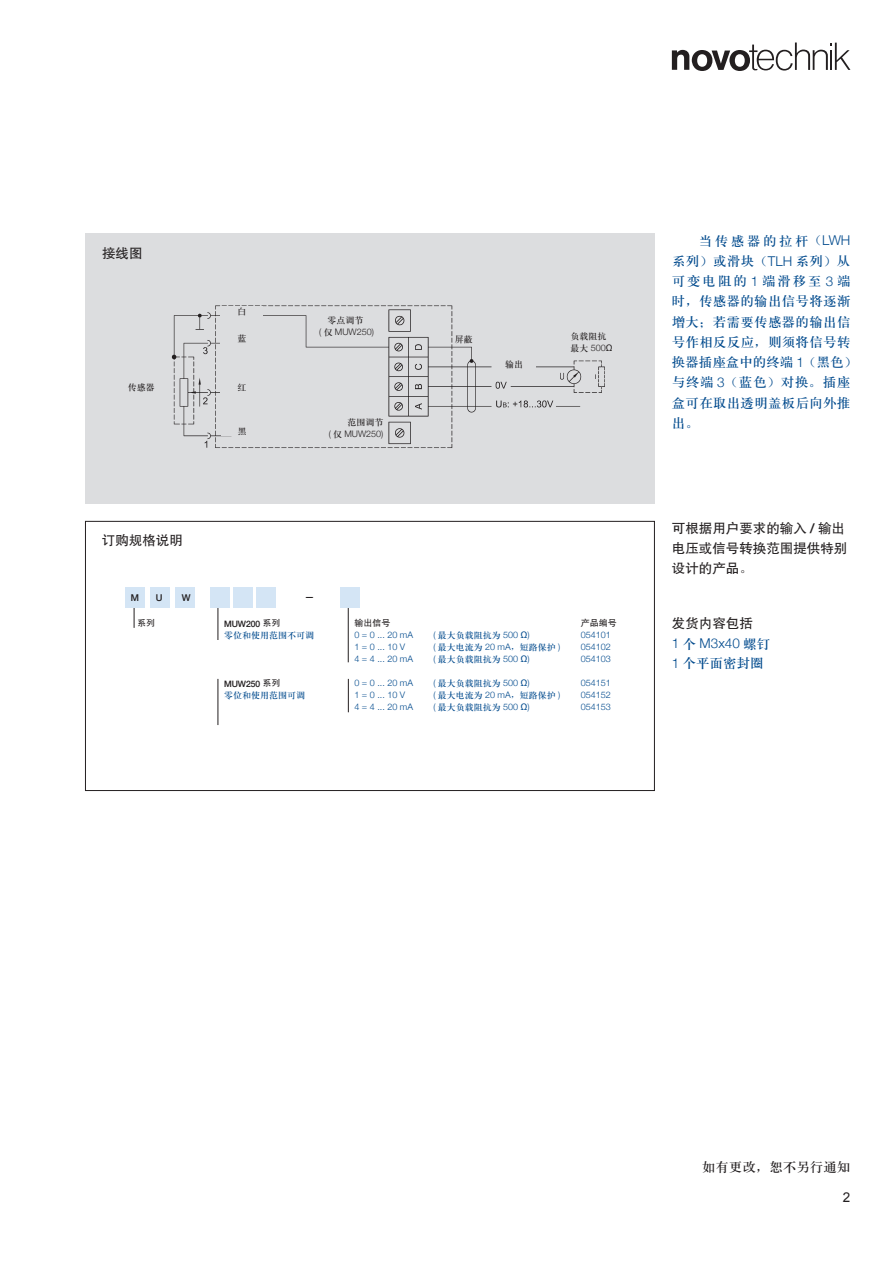
<style>
.page{position:relative;width:893px;height:1263px;background:#fff}
.page>*{position:absolute;margin:0;border:0;box-sizing:border-box;transform-origin:0 0}
.t1{font:14.1px "FZHTJW GB1 0";color:#231f20}
.文本正文2{font:13.5px/20.2px "H Ya 3 gj";letter-spacing:.02em;color:#004a8d}
.表下标题{font:13.5px/20.2px "FZHTJW GB1 0";color:#231f20}
.文本正文_顶格{font:13.5px "H Ya 3 gj";color:#231f20}
.文本正文_双齐左{font:300 13.5px "Helvetica Neue";color:#004a8d}
.文本正文_双齐左-2{font:13.5px "H Ya 3 gj";color:#004a8d}
.订购规格说明{font:13.5px "FZHTJW GB1 0";color:#231f20}
.接线图{font:13.5px "FZHTJW GB1 0";color:#231f20}
.t2{font:13.5px "Arial";color:#231f20}
.TMI{font:500 9.6px "Helvetica";color:#231f20}
.基本段落样式{font:9px "H Ya 3 gj";color:#004a8d}
.基本段落样式-2{font:300 9px "Helvetica Neue";color:#004a8d}
.t3{font:300 9px "Helvetica Neue";color:#231f20}
.t4{font:9px "H Ya 3 gj";color:#231f20}
.基本段落样式-3{font:500 9px "Helvetica";color:#231f20}
.基本段落样式-4{font:9px "FZHTJW GB1 0";color:#231f20}
.s1{font-family:"H Ya 3 gj";font-weight:400}
.s2{font-family:"Arial";font-weight:400}
.s3{font-family:"FZHTJW GB1 0";font-weight:400}
.s4{font-family:"Helvetica Neue";font-weight:300}
.s5{font-family:"Arial"}
.s6{font-family:"Sim Sun"}
.s7{font-family:"Helvetica";font-weight:500}
</style>
<div class="page">
<div style="left:85px;top:521px;width:570px;height:270px;border:1px solid #231f20"></div>
<svg style="left:134px;top:608px;width:1px;height:20px"></svg>
<hr style="left:348px;top:608px;width:1px;height:54px;background:#231f20">
<hr style="left:217px;top:608px;width:1px;height:32px;background:#231f20">
<div style="left:340px;top:587px;width:20px;height:20px;background:#d4e5f5"></div>
<div style="left:125px;top:587px;width:20px;height:20px;background:#d4e5f5"></div>
<div style="left:150px;top:587px;width:19px;height:20px;background:#d4e5f5"></div>
<div style="left:176px;top:587px;width:19px;height:20px;background:#d4e5f5"></div>
<div style="left:210px;top:587px;width:20px;height:20px;background:#d4e5f5"></div>
<div style="left:233px;top:587px;width:20px;height:20px;background:#d4e5f5"></div>
<div style="left:256px;top:587px;width:20px;height:20px;background:#d4e5f5"></div>
<hr style="left:217px;top:679px;width:1px;height:46px;background:#231f20">
<hr style="left:348px;top:679px;width:1px;height:33px;background:#231f20">
<div style="left:85px;top:234px;width:570px;height:270px;background:#dcdddf"></div>
<img style="left:171px;top:305px;width:434px;height:143px">
<div style="left:307px;top:308px;width:76px;height:36px;background:#dcdddf"></div>
<div style="left:455px;top:328px;width:42px;height:16px;background:#dcdddf"></div>
<div style="left:493px;top:357px;width:42px;height:16px;background:#dcdddf"></div>
<div style="left:570px;top:324px;width:63px;height:36px;background:#dcdddf"></div>
<div style="left:307px;top:410px;width:76px;height:36px;background:#dcdddf"></div>
<div style="left:221px;top:306px;width:42px;height:10px;background:#dcdddf"></div>
<div style="left:221px;top:426px;width:42px;height:10px;background:#dcdddf"></div>
<div style="left:221px;top:383px;width:42px;height:9px;background:#dcdddf"></div>
<div style="left:221px;top:334px;width:42px;height:9px;background:#dcdddf"></div>
<svg style="left:672px;top:43px;width:178px;height:28px"></svg>
<p class="接线图" style="left:102px;top:246px;width:42px">接线图</p>
<p class="t4" style="left:128px;top:383px;width:28px">传感器</p>
<p class="订购规格说明" style="left:102px;top:532px;width:82px">订购规格说明</p>
<p class="TMI" style="left:131px;top:592px;width:10px">M</p>
<p class="TMI" style="left:156px;top:592px;width:8px">U</p>
<p class="TMI" style="left:182px;top:592px;width:10px">W</p>
<p class="t4" style="left:237px;top:306px;width:10px">白</p>
<p class="t4" style="left:237px;top:334px;width:10px">蓝</p>
<p class="t4" style="left:237px;top:383px;width:10px">红</p>
<p class="t4" style="left:238px;top:426px;width:10px">黑</p>
<p class="t4" style="left:327px;top:315px;width:37px">零点调节</p>
<p class="t3" style="left:319px;top:326px;width:56px">( <span class="s1">仅</span> MUW250)</p>
<p class="t4" style="left:347px;top:417px;width:37px">范围调节</p>
<p class="t3" style="left:329px;top:428px;width:56px">( <span class="s1">仅</span> MUW250)</p>
<p class="t1" style="left:305px;top:588px;width:10px">-</p>
<p class="t4" style="left:455px;top:335px;width:19px">屏蔽</p>
<p class="t4" style="left:505px;top:360px;width:19px">输出</p>
<p class="t4" style="left:570px;top:331px;width:37px">负载阻抗</p>
<p class="t3" style="left:570px;top:342px;width:43px"><span class="s1">最大</span> 500<span class="s2">Ω</span></p>
<p class="基本段落样式-4" style="left:137px;top:618px;width:19px">系列</p>
<p class="基本段落样式-3" style="left:224px;top:618px;width:58px">MUW200 <span class="s3">系列</span></p>
<p class="基本段落样式" style="left:224px;top:630px;width:91px">零位和使用范围不可调</p>
<p class="基本段落样式-3" style="left:224px;top:678px;width:58px">MUW250 <span class="s3">系列</span></p>
<p class="基本段落样式" style="left:224px;top:690px;width:82px">零位和使用范围可调</p>
<p class="基本段落样式-4" style="left:354px;top:618px;width:37px">输出信号</p>
<p class="基本段落样式-4" style="left:581px;top:618px;width:37px">产品编号</p>
<p class="基本段落样式-2" style="left:354px;top:629px;width:60px">0=0...20mA</p>
<p class="基本段落样式" style="left:433px;top:630px;width:98px"><span class="s4">(</span> 最大负载阻抗为 <span class="s4">500</span> <span class="s5">Ω</span><span class="s4">)</span></p>
<p class="基本段落样式-2" style="left:581px;top:629px;width:32px">054101</p>
<p class="基本段落样式-2" style="left:354px;top:641px;width:52px">1=0...10V</p>
<p class="基本段落样式" style="left:433px;top:642px;width:128px"><span class="s4">(</span> 最大电流为 <span class="s4">20 mA</span><span class="s6">，</span>短路保护 <span class="s4">)</span></p>
<p class="基本段落样式-2" style="left:581px;top:641px;width:32px">054102</p>
<p class="基本段落样式-2" style="left:354px;top:653px;width:60px">4=4...20mA</p>
<p class="基本段落样式" style="left:433px;top:654px;width:98px"><span class="s4">(</span> 最大负载阻抗为 <span class="s4">500</span> <span class="s5">Ω</span><span class="s4">)</span></p>
<p class="基本段落样式-2" style="left:581px;top:653px;width:32px">054103</p>
<p class="基本段落样式-2" style="left:354px;top:677px;width:60px">0=0...20mA</p>
<p class="基本段落样式" style="left:433px;top:678px;width:98px"><span class="s4">(</span> 最大负载阻抗为 <span class="s4">500</span> <span class="s5">Ω</span><span class="s4">)</span></p>
<p class="基本段落样式-2" style="left:581px;top:677px;width:32px">054151</p>
<p class="基本段落样式-2" style="left:354px;top:689px;width:52px">1=0...10V</p>
<p class="基本段落样式" style="left:433px;top:690px;width:128px"><span class="s4">(</span> 最大电流为 <span class="s4">20 mA</span><span class="s6">，</span>短路保护 <span class="s4">)</span></p>
<p class="基本段落样式-2" style="left:581px;top:689px;width:32px">054152</p>
<p class="基本段落样式-2" style="left:354px;top:701px;width:60px">4=4...20mA</p>
<p class="基本段落样式" style="left:433px;top:702px;width:98px"><span class="s4">(</span> 最大负载阻抗为 <span class="s4">500</span> <span class="s5">Ω</span><span class="s4">)</span></p>
<p class="基本段落样式-2" style="left:581px;top:701px;width:32px">054153</p>
<p class="文本正文2" style="left:672px;top:230px;width:187px;text-indent:27px">当传感器的拉杆<span class="s6">（</span><span class="s4">LWH</span>系列<span class="s6">）</span>或滑块<span class="s6">（</span><span class="s4">TLH</span> 系列<span class="s6">）</span>从可变电阻的 <span class="s4">1</span> 端滑移至 <span class="s4">3</span> 端时<span class="s6">，</span>传感器的输出信号将逐渐增大<span class="s6">；</span>若需要传感器的输出信号作相反反应<span class="s6">，</span>则须将信号转换器插座盒中的终端 <span class="s4">1</span><span class="s6">（</span>黑色<span class="s6">）</span>与终端 <span class="s4">3</span><span class="s6">（</span>蓝色<span class="s6">）</span>对换<span class="s6">。</span>插座盒可在取出透明盖板后向外推出<span class="s6">。</span></p>
<p class="表下标题" style="left:672px;top:518px;width:177px">可根据用户要求的输入 <span class="s7">/</span> 输出电压或信号转换范围提供特别设计的产品<span class="s6">。</span></p>
<p class="表下标题" style="left:672px;top:613px;width:82px">发货内容包括</p>
<p class="文本正文_双齐左" style="left:672px;top:635px;width:100px">1 <span class="s1">个</span> M3x40 <span class="s1">螺钉</span></p>
<p class="文本正文_双齐左-2" style="left:672px;top:656px;width:93px"><span class="s4">1</span> 个平面密封圈</p>
<p class="文本正文_顶格" style="left:702px;top:1160px;width:150px">如有更改<span class="s6">，</span>恕不另行通知</p>
<p class="t2" style="left:843px;top:1189px;width:9px">2</p>
</div>
